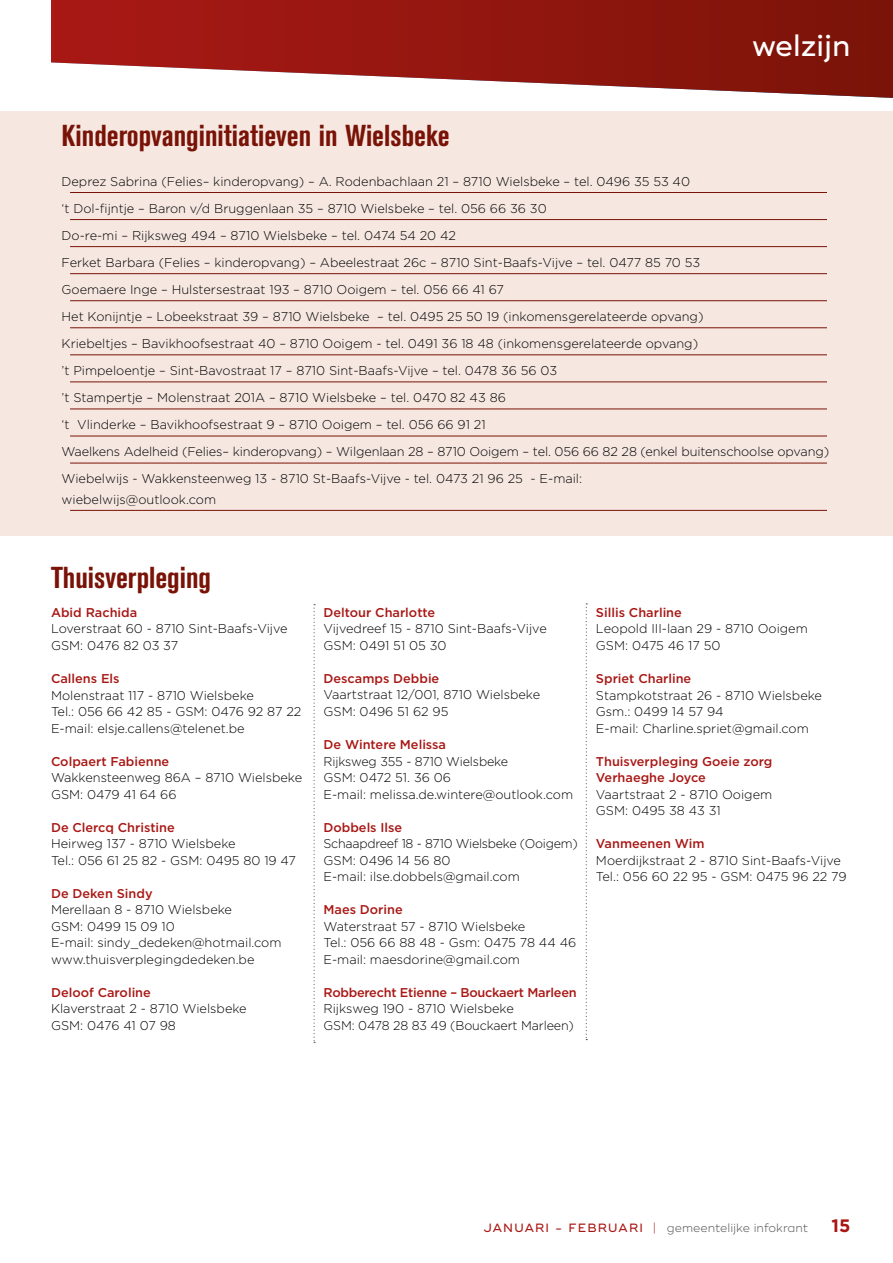
<style>
.page{position:relative;width:893px;height:1263px;background:#fff}
.page>*{position:absolute;margin:0;border:0;box-sizing:border-box;transform-origin:0 0}
.t1{font:700 condensed 30px "Akzidenz Grotesk BE";color:#791307}
.t2{font:500 30px "Ridley Grotesk";color:#fff}
.t3{font:700 18px "Gotham";color:#a81815}
.t4{font:300 12.75px/16.5px "Gotham";color:#000}
.t5{font:500 12.75px/16.5px "Gotham";color:#a81815}
.t6{font:500 12.75px "Gotham";letter-spacing:-.02em;color:#a81815}
.t7{font:300 12px "Ridley Grotesk";color:#575756}
.s1{font-weight:500;color:#a81815}
.s2{font-family:"Gotham";color:#a81815}
</style>
<div class="page">
<div style="left:0;top:112px;width:893px;height:424px;background:#f6e8e1"></div>
<svg style="left:51px;top:0;width:842px;height:98px"></svg>
<hr style="left:70px;top:192px;width:757px;height:1px;background:#791307">
<hr style="left:70px;top:219px;width:757px;height:1px;background:#791307">
<hr style="left:70px;top:246px;width:757px;height:1px;background:#791307">
<hr style="left:70px;top:273px;width:757px;height:1px;background:#791307">
<hr style="left:70px;top:300px;width:757px;height:1px;background:#791307">
<hr style="left:70px;top:327px;width:757px;height:1px;background:#791307">
<hr style="left:70px;top:355px;width:757px;height:1px;background:#791307">
<hr style="left:70px;top:382px;width:757px;height:1px;background:#791307">
<hr style="left:70px;top:409px;width:757px;height:1px;background:#791307">
<hr style="left:70px;top:436px;width:757px;height:1px;background:#791307">
<hr style="left:70px;top:463px;width:757px;height:1px;background:#791307">
<hr style="left:70px;top:510px;width:757px;height:1px;background:#791307">
<svg style="left:314px;top:604px;width:1px;height:439px"></svg>
<svg style="left:586px;top:603px;width:1px;height:437px"></svg>
<h1 class="t2" style="left:752px;top:28px;width:99px">welzijn</h1>
<h1 class="t1" style="left:62px;top:118px;width:390px">Kinderopvanginitiatieven in Wielsbeke</h1>
<p class="t4" style="left:62px;top:167px;width:769px;line-height:27px">Deprez Sabrina (Felies– kinderopvang) – A. Rodenbachlaan 21 – 8710 Wielsbeke – tel. 0496 35 53 40<br>‘t Dol-fijntje – Baron v/d Bruggenlaan 35 – 8710 Wielsbeke – tel. 056 66 36 30<br>Do-re-mi – Rijksweg 494 – 8710 Wielsbeke – tel. 0474 54 20 42<br>Ferket Barbara (Felies – kinderopvang) – Abeelestraat 26c – 8710 Sint-Baafs-Vijve – tel. 0477 85 70 53<br>Goemaere Inge – Hulstersestraat 193 – 8710 Ooigem – tel. 056 66 41 67<br>Het Konijntje – Lobeekstraat 39 – 8710 Wielsbeke – tel. 0495 25 50 19 (inkomensgerelateerde opvang)<br>Kriebeltjes – Bavikhoofsestraat 40 – 8710 Ooigem - tel. 0491 36 18 48 (inkomensgerelateerde opvang)<br>’t Pimpeloentje – Sint-Bavostraat 17 – 8710 Sint-Baafs-Vijve – tel. 0478 36 56 03<br>’t Stampertje – Molenstraat 201A – 8710 Wielsbeke – tel. 0470 82 43 86<br>‘t Vlinderke – Bavikhoofsestraat 9 – 8710 Ooigem – tel. 056 66 91 21<br>Waelkens Adelheid (Felies– kinderopvang) – Wilgenlaan 28 – 8710 Ooigem – tel. 056 66 82 28 (enkel buitenschoolse opvang)<br>Wiebelwijs - Wakkensteenweg 13 - 8710 St-Baafs-Vijve - tel. 0473 21 96 25 - E-mail:</p>
<p class="t4" style="left:62px;top:490px;width:156px">wiebelwijs@outlook.com</p>
<h1 class="t1" style="left:51px;top:560px;width:162px">Thuisverpleging</h1>
<p class="t5" style="left:51px;top:604px;width:88px">Abid Rachida</p>
<p class="t4" style="left:51px;top:620px;width:238px">Loverstraat 60 - 8710 Sint-Baafs-Vijve<br>GSM: 0476 82 03 37</p>
<p class="t5" style="left:51px;top:670px;width:70px">Callens Els</p>
<p class="t4" style="left:51px;top:686px;width:252px">Molenstraat 117 - 8710 Wielsbeke<br>Tel.: 056 66 42 85 - GSM: 0476 92 87 22<br>E-mail: elsje.callens@telenet.be</p>
<p class="t5" style="left:51px;top:753px;width:120px">Colpaert Fabienne</p>
<p class="t4" style="left:51px;top:769px;width:253px">Wakkensteenweg 86A – 8710 Wielsbeke<br>GSM: 0479 41 64 66</p>
<p class="t5" style="left:51px;top:819px;width:125px">De Clercq Christine</p>
<p class="t4" style="left:51px;top:835px;width:247px">Heirweg 137 - 8710 Wielsbeke<br>Tel.: 056 61 25 82 - GSM: 0495 80 19 47</p>
<p class="t5" style="left:51px;top:885px;width:103px">De Deken Sindy</p>
<p class="t4" style="left:51px;top:901px;width:232px">Merellaan 8 - 8710 Wielsbeke<br>GSM: 0499 15 09 10<br>E-mail: sindy_dedeken@hotmail.com www.thuisverplegingdedeken.be</p>
<p class="t5" style="left:51px;top:984px;width:101px">Deloof Caroline</p>
<p class="t4" style="left:51px;top:1000px;width:197px">Klaverstraat 2 - 8710 Wielsbeke<br>GSM: 0476 41 07 98</p>
<p class="t5" style="left:323px;top:604px;width:113px">Deltour Charlotte</p>
<p class="t4" style="left:323px;top:620px;width:225px">Vijvedreef 15 - 8710 Sint-Baafs-Vijve<br>GSM: 0491 51 05 30</p>
<p class="t5" style="left:323px;top:670px;width:117px">Descamps Debbie</p>
<p class="t4" style="left:323px;top:686px;width:218px">Vaartstraat 12/001, 8710 Wielsbeke<br>GSM: 0496 51 62 95</p>
<p class="t5" style="left:323px;top:736px;width:124px">De Wintere Melissa</p>
<p class="t4" style="left:323px;top:752px;width:251px">Rijksweg 355 - 8710 Wielsbeke<br>GSM: 0472 51. 36 06<br>E-mail: melissa.de.wintere@outlook.com</p>
<p class="t5" style="left:323px;top:819px;width:80px">Dobbels Ilse</p>
<p class="t4" style="left:323px;top:835px;width:256px">Schaapdreef 18 - 8710 Wielsbeke (Ooigem)<br>GSM: 0496 14 56 80<br>E-mail: ilse.dobbels@gmail.com</p>
<p class="t5" style="left:323px;top:901px;width:81px">Maes Dorine</p>
<p class="t4" style="left:323px;top:918px;width:254px">Waterstraat 57 - 8710 Wielsbeke<br>Tel.: 056 66 88 48 - Gsm: 0475 78 44 46<br>E-mail: maesdorine@gmail.com</p>
<p class="t6" style="left:323px;top:984px;width:255px">Robberecht Etienne – Bouckaert Marleen</p>
<p class="t4" style="left:323px;top:1000px;width:252px">Rijksweg 190 - 8710 Wielsbeke<br>GSM: 0478 28 83 49 (Bouckaert Marleen)</p>
<p class="t5" style="left:596px;top:604px;width:87px">Sillis Charline</p>
<p class="t4" style="left:596px;top:620px;width:213px">Leopold III-laan 29 - 8710 Ooigem<br>GSM: 0475 46 17 50</p>
<p class="t5" style="left:596px;top:670px;width:97px">Spriet Charline</p>
<p class="t4" style="left:596px;top:686px;width:228px">Stampkotstraat 26 - 8710 Wielsbeke<br>Gsm.: 0499 14 57 94<br>E-mail: Charline.spriet@gmail.com</p>
<p class="t5" style="left:596px;top:753px;width:178px">Thuisverpleging Goeie zorg<br>Verhaeghe Joyce</p>
<p class="t4" style="left:596px;top:785px;width:178px">Vaartstraat 2 - 8710 Ooigem<br>GSM: 0495 38 43 31</p>
<p class="t5" style="left:596px;top:835px;width:110px">Vanmeenen Wim</p>
<p class="t4" style="left:596px;top:851px;width:252px">Moerdijkstraat 2 - 8710 Sint-Baafs-Vijve<br>Tel.: 056 60 22 95 - GSM: 0475 96 22 79</p>
<p class="t7" style="left:483px;top:1221px;width:326px"><span class="s1">JANUARI - FEBRUARI</span> <span class="s2">|</span> gemeentelijke infokrant</p>
<h2 class="t3" style="left:831px;top:1214px;width:20px">15</h2>
</div>
